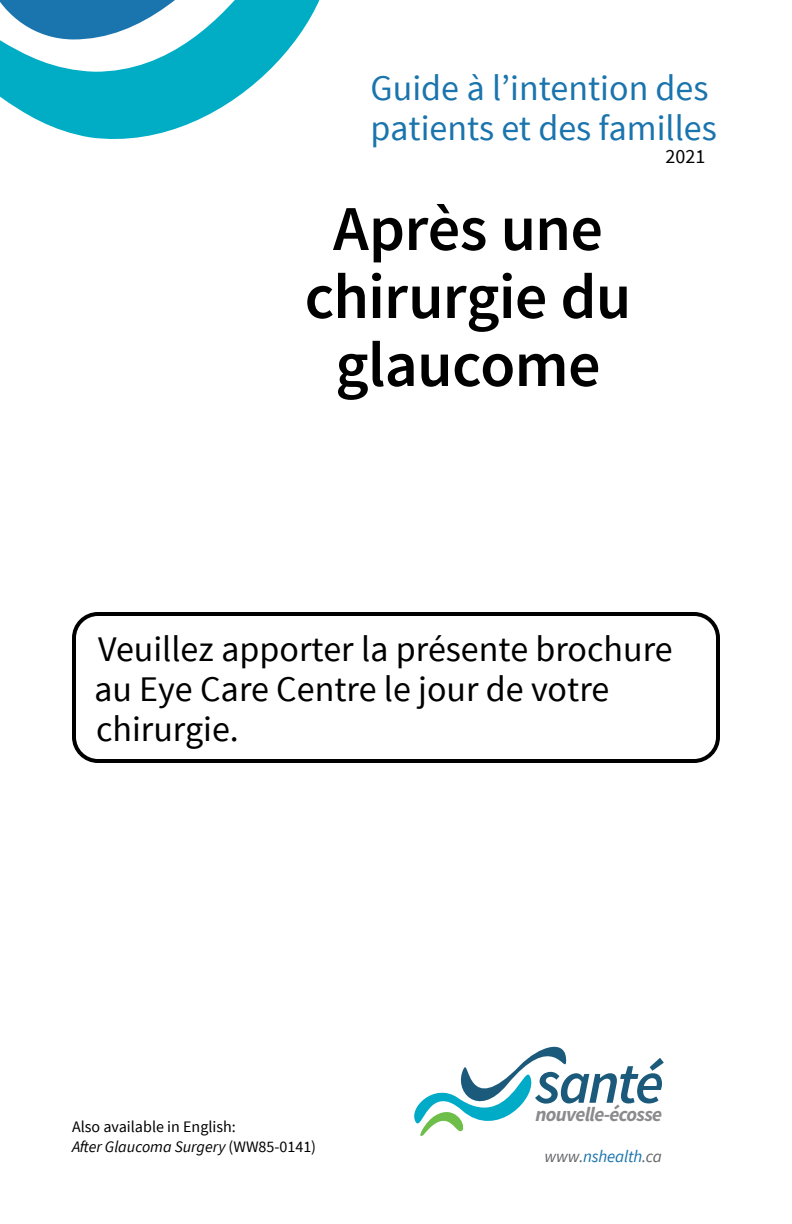
<style>
.page{position:relative;width:792px;height:1224px;background:#fff}
.page>*{position:absolute;margin:0;border:0;box-sizing:border-box;transform-origin:0 0}
.Pamphlet_Title{font:600 64px "Source Sans Pro";letter-spacing:-.01em;color:#000}
.body_text__18pt{font:36px/40px "Source Sans Pro";color:#000}
.t1{font:36px "Source Sans Pro";color:#1a74ad}
.t2{font:italic 700 20.2px "Source Sans Pro";letter-spacing:-.035em;color:#8b8b8e}
.page{font:20px "Source Sans Pro";color:#000}
.t3{font:italic 17px "Source Sans Pro";letter-spacing:-.01em;color:#1a74ad}
.body_text{font:italic 16px "Source Sans Pro";color:#000}
.body_text-2{font:16px "Source Sans Pro";color:#000}
.s1{font-style:normal}
.s2{color:#636466}
</style>
<div class="page">
<div style="left:72px;top:612px;width:648px;height:151px;border:4px solid #000;border-radius:24px"></div>
<svg style="left:0;top:0;width:320px;height:139px"></svg>
<svg style="left:414px;top:1047px;width:250px;height:89px"></svg>
<p class="t1" style="left:371px;top:66px;width:339px">Guide à l’intention des</p>
<p class="t1" style="left:371px;top:106px;width:348px">patients et des familles</p>
<p class="Pamphlet_Title" style="left:333px;top:188px;width:271px">Après une</p>
<p class="Pamphlet_Title" style="left:305px;top:256px;width:328px">chirurgie du</p>
<p class="Pamphlet_Title" style="left:335px;top:324px;width:267px">glaucome</p>
<p class="page" style="left:666px;top:144px;width:41px">2021</p>
<p class="body_text__18pt" style="left:94px;top:630px;width:580px">Veuillez apporter la présente brochure au Eye Care Centre le jour de votre chirurgie.</p>
<p class="body_text-2" style="left:72px;top:1117px;width:165px">Also available in English:</p>
<p class="body_text" style="left:72px;top:1137px;width:246px">After Glaucoma Surgery <span class="s1">(WW85-0141)</span></p>
<p class="t2" style="left:535px;top:1101px;width:128px">nouvelle-écosse</p>
<p class="t3" style="left:544px;top:1146px;width:119px"><span class="s2">www.</span>nshealth<span class="s2">.ca</span></p>
</div>
